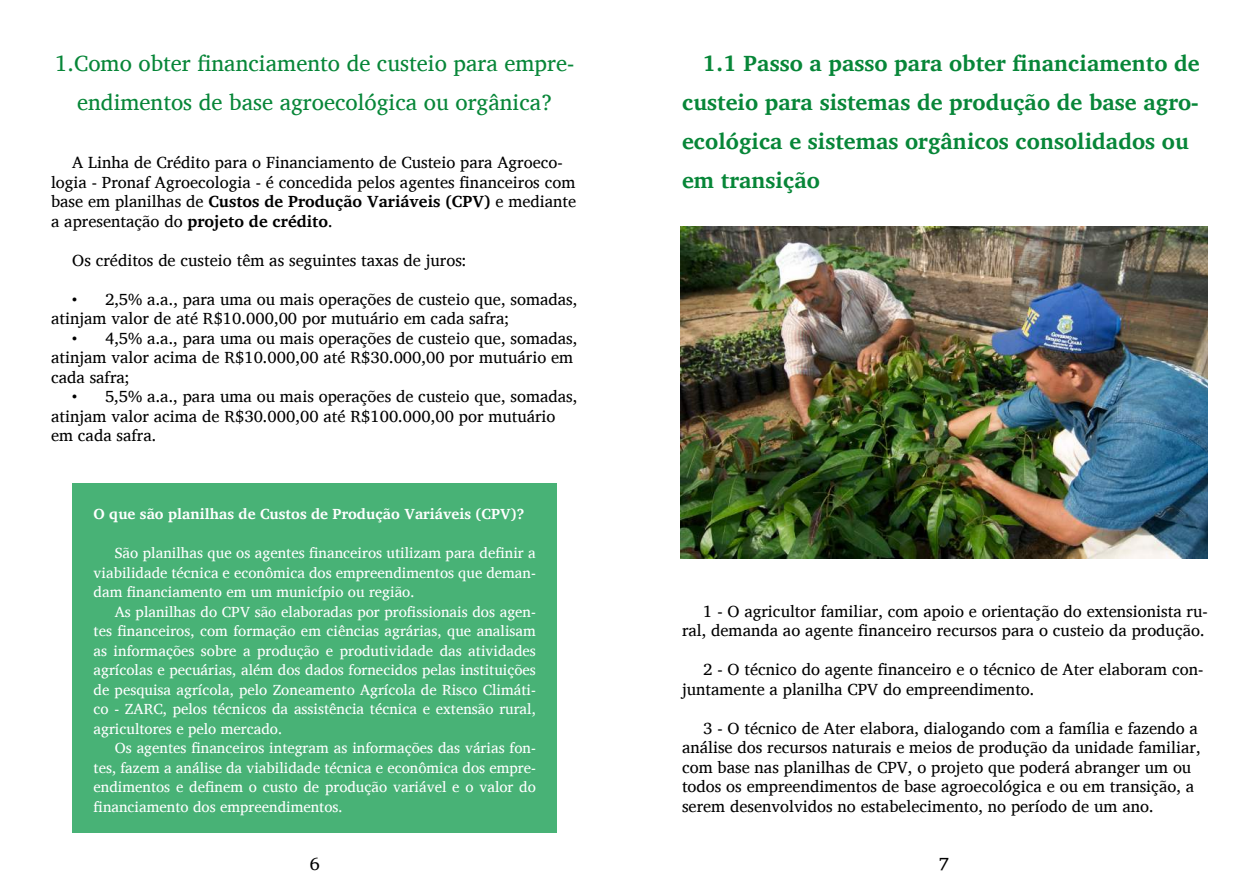
<style>
.page{position:relative;width:1259px;height:893px;background:#fff}
.page>*{position:absolute;margin:0;border:0;box-sizing:border-box;transform-origin:0 0}
.t1{font:700 22.5px/39px "Charis SIL";color:#078638}
.t2{font:22.5px/39px "Charis SIL";color:#078638;text-align:center}
.t3{font:18px "Charis SIL";color:#000}
.t4{font:16.5px/19.5px "Charis SIL";color:#000}
.t5{font:15px/19.5px "Charis SIL";color:#fff;text-align:justify}
.t6{font:700 15px "Charis SIL";color:#fff}
.s1{font-weight:700}
</style>
<div class="page">
<div style="left:72px;top:483px;width:485px;height:350px;background:#48b276"></div>
<img style="left:680px;top:227px;width:528px;height:331px">
<h1 class="t2" style="left:55px;top:43px;width:520px">1.Como obter financiamento de custeio para empre&shy;endimentos de base agroecológica ou orgânica?</h1>
<p class="t4" style="left:51px;top:153px;width:527px;text-indent:21px">A Linha de Crédito para o Financiamento de Custeio para Agroeco&shy;logia - Pronaf Agroecologia - é concedida pelos agentes financeiros com base em planilhas de <span class="s1">Custos de Produção Variáveis (CPV)</span> e mediante a apresentação do <span class="s1">projeto de crédito</span>.</p>
<p class="t4" style="left:72px;top:250px;width:396px">Os créditos de custeio têm as seguintes taxas de juros:</p>
<p class="t4" style="left:51px;top:289px;width:528px;text-indent:21px">• 2,5% a.a., para uma ou mais operações de custeio que, somadas, atinjam valor de até R$10.000,00 por mutuário em cada safra;</p>
<p class="t4" style="left:51px;top:328px;width:528px;text-indent:21px">• 4,5% a.a., para uma ou mais operações de custeio que, somadas, atinjam valor acima de R$10.000,00 até R$30.000,00 por mutuário em cada safra;</p>
<p class="t4" style="left:51px;top:387px;width:528px;text-indent:21px">• 5,5% a.a., para uma ou mais operações de custeio que, somadas, atinjam valor acima de R$30.000,00 até R$100.000,00 por mutuário em cada safra.</p>
<p class="t6" style="left:94px;top:505px;width:432px">O que são planilhas de Custos de Produção Variáveis (CPV)?</p>
<p class="t5" style="left:94px;top:543px;width:444px;text-indent:21px">São planilhas que os agentes financeiros utilizam para definir a viabilidade técnica e econômica dos empreendimentos que deman&shy;dam financiamento em um município ou região.</p>
<p class="t5" style="left:94px;top:602px;width:444px;text-indent:21px">As planilhas do CPV são elaboradas por profissionais dos agen&shy;tes financeiros, com formação em ciências agrárias, que analisam as informações sobre a produção e produtividade das atividades agrícolas e pecuárias, além dos dados fornecidos pelas instituições de pesquisa agrícola, pelo Zoneamento Agrícola de Risco Climáti&shy;co - ZARC, pelos técnicos da assistência técnica e extensão rural, agricultores e pelo mercado.</p>
<p class="t5" style="left:94px;top:738px;width:444px;text-indent:21px">Os agentes financeiros integram as informações das várias fon&shy;tes, fazem a análise da viabilidade técnica e econômica dos empre&shy;endimentos e definem o custo de produção variável e o valor do financiamento dos empreendimentos.</p>
<p class="t3" style="left:310px;top:853px;width:12px">6</p>
<h1 class="t1" style="left:682px;top:43px;width:519px;text-indent:21px">1.1 Passo a passo para obter financiamento de custeio para sistemas de produção de base agro&shy;ecológica e sistemas orgânicos consolidados ou em transição</h1>
<p class="t4" style="left:682px;top:601px;width:527px;text-align:right">1 - O agricultor familiar, com apoio e orientação do extensionista ru&shy;ral, demanda ao agente financeiro recursos para o custeio da produção.</p>
<p class="t4" style="left:682px;top:660px;width:523px;text-indent:21px">2 - O técnico do agente financeiro e o técnico de Ater elaboram con&shy;juntamente a planilha CPV do empreendimento.</p>
<p class="t4" style="left:682px;top:718px;width:520px;text-indent:21px">3 - O técnico de Ater elabora, dialogando com a família e fazendo a análise dos recursos naturais e meios de produção da unidade familiar, com base nas planilhas de CPV, o projeto que poderá abranger um ou todos os empreendimentos de base agroecológica e ou em transição, a serem desenvolvidos no estabelecimento, no período de um ano.</p>
<p class="t3" style="left:939px;top:853px;width:12px">7</p>
</div>
